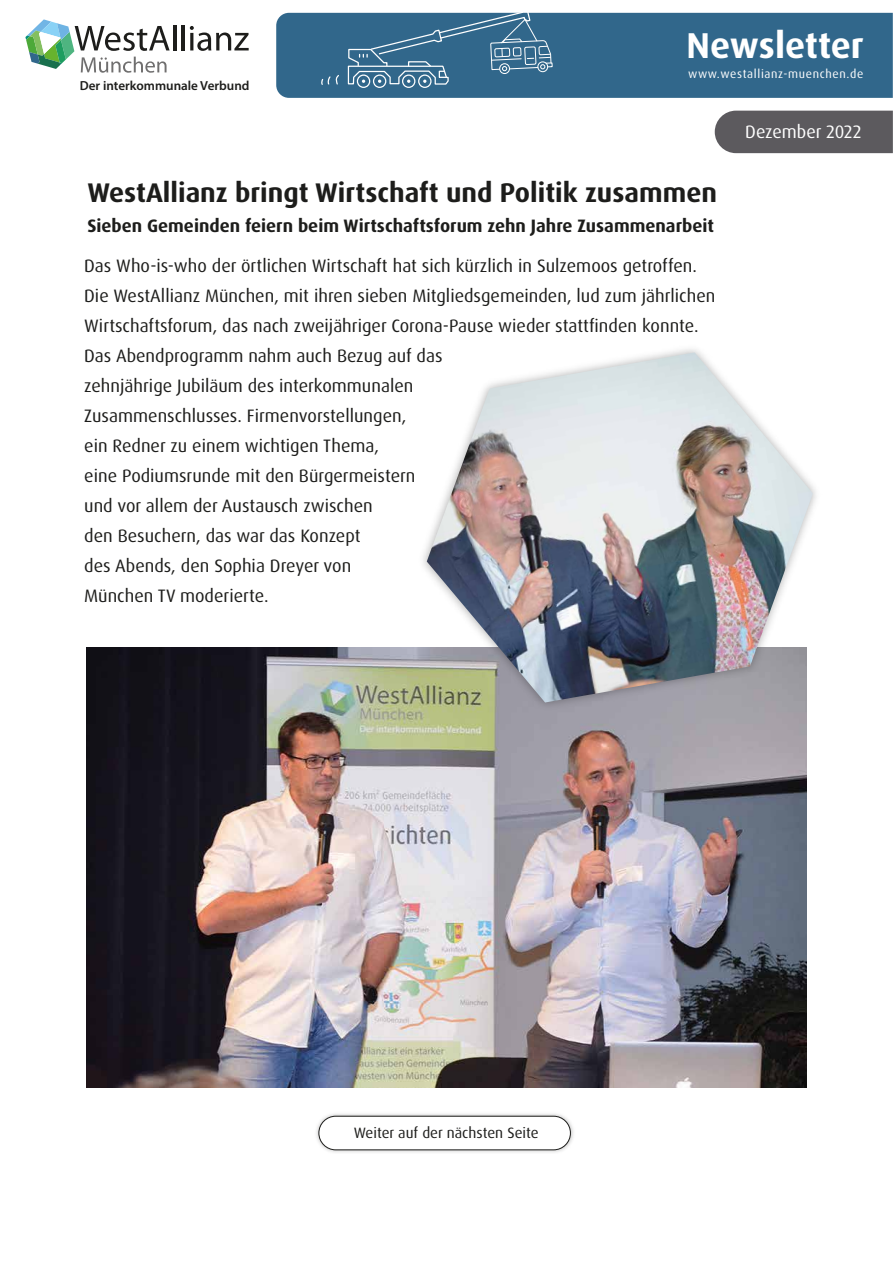
<style>
.page{position:relative;width:893px;height:1263px;background:#fff}
.page>*{position:absolute;margin:0;border:0;box-sizing:border-box;transform-origin:0 0}
.t1{font:700 36px "Dax Pro";color:#fff}
.t2{font:700 27px "Dax Pro";color:#1d1d1b}
.t3{font:18px/30px "Dax Pro";color:#1d1d1b}
.t4{font:700 18px "Dax Pro";color:#1d1d1b}
.t5{font:18px "Dax Pro";color:#fff}
.t6{font:15px "Dax Pro";color:#1d1d1b}
.t7{font:600 13.2px "Myriad Pro";color:#1d1d1b}
.t8{font:12px "Dax Pro";letter-spacing:.055em;color:#fff}
</style>
<div class="page">
<div style="left:276px;top:13px;width:617px;height:85px;background:#31678b"></div>
<div style="left:715px;top:111px;width:178px;height:42px;background:#5c5a5e"></div>
<hr style="left:173px;top:25px;width:3px;height:25px;background:#1d1d1b">
<hr style="left:182px;top:25px;width:3px;height:25px;background:#1d1d1b">
<svg style="left:190px;top:26px;width:59px;height:25px"></svg>
<svg style="left:25px;top:19px;width:145px;height:54px"></svg>
<img style="left:316px;top:1114px;width:258px;height:39px">
<div style="left:319px;top:1116px;width:251px;height:34px;background:#fff;border-radius:17px"></div>
<div style="left:319px;top:1116px;width:252px;height:34px;border:1px solid #1d1d1b;border-radius:17px"></div>
<img style="left:86px;top:648px;width:720px;height:439px">
<img style="left:414px;top:349px;width:402px;height:367px">
<img style="left:427px;top:352px;width:386px;height:350px">
<svg style="left:321px;top:74px;width:19px;height:12px"></svg>
<svg style="left:347px;top:12px;width:206px;height:86px;background:#467697"></svg>
<p class="t7" style="left:80px;top:77px;width:171px">Der interkommunale Verbund</p>
<h1 class="t1" style="left:687px;top:22px;width:179px">Newsletter</h1>
<p class="t8" style="left:688px;top:66px;width:177px">www.westallianz-muenchen.de</p>
<p class="t5" style="left:745px;top:120px;width:118px">Dezember 2022</p>
<h2 class="t2" style="left:87px;top:175px;width:631px">WestAllianz bringt Wirtschaft und Politik zusammen</h2>
<p class="t4" style="left:87px;top:214px;width:628px">Sieben Gemeinden feiern beim Wirtschaftsforum zehn Jahre Zusammenarbeit</p>
<p class="t3" style="left:84px;top:251px;width:633px">Das Who-is-who der örtlichen Wirtschaft hat sich kürzlich in Sulzemoos getroffen.<br>Die WestAllianz München, mit ihren sieben Mitgliedsgemeinden, lud zum jährlichen Wirtschaftsforum, das nach zweijähriger Corona-Pause wieder stattfinden konnte.<br>Das Abendprogramm nahm auch Bezug auf das<br>zehnjährige Jubiläum des interkommunalen<br>Zusammenschlusses. Firmenvorstellungen,<br>ein Redner zu einem wichtigen Thema,<br>eine Podiumsrunde mit den Bürgermeistern<br>und vor allem der Austausch zwischen<br>den Besuchern, das war das Konzept<br>des Abends, den Sophia Dreyer von<br>München TV moderierte.</p>
<p class="t6" style="left:354px;top:1123px;width:187px">Weiter auf der nächsten Seite</p>
</div>
